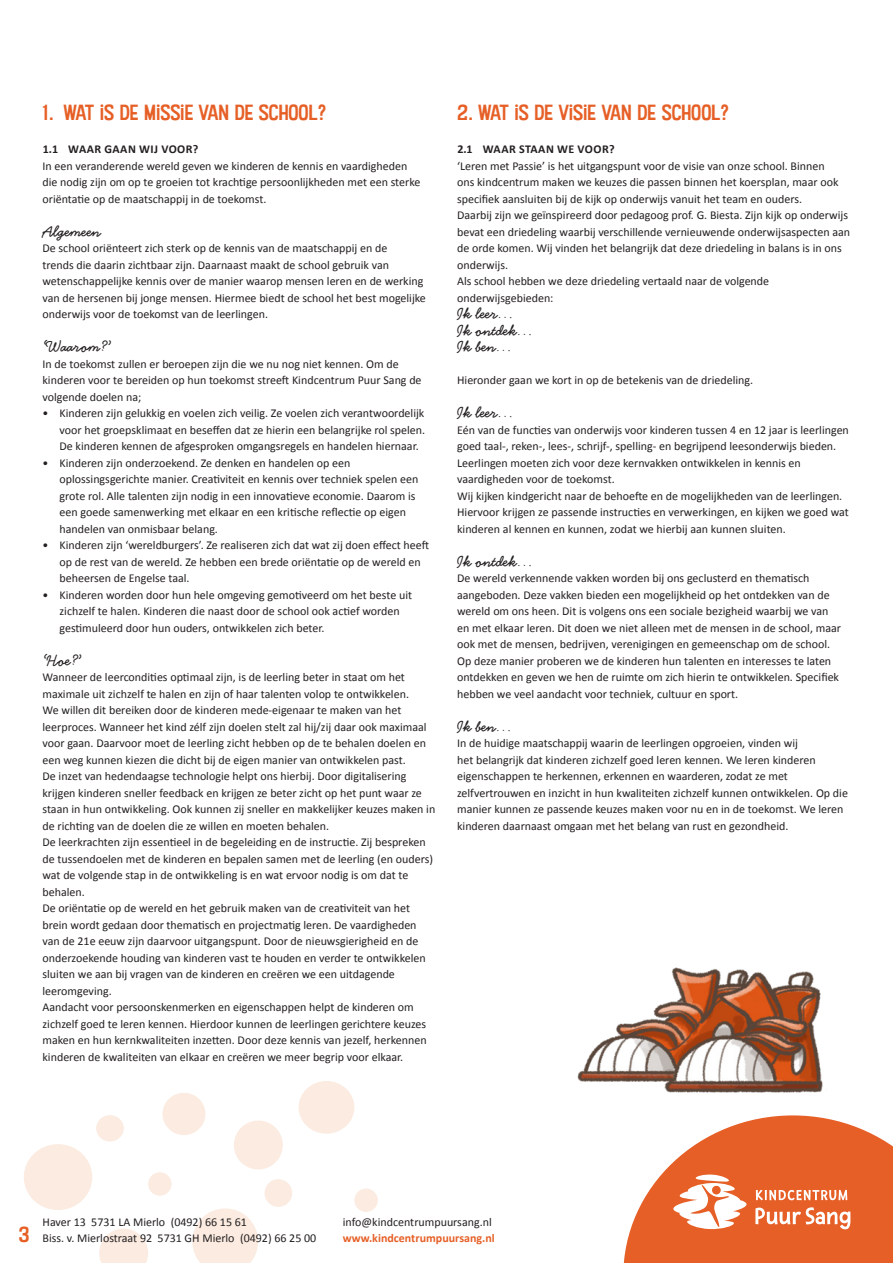
<style>
.page{position:relative;width:893px;height:1263px;background:#fff}
.page>*{position:absolute;margin:0;border:0;box-sizing:border-box;transform-origin:0 0}
.Paginacijfer{font:21px "Kon Tiki JF Aloha";color:#e65f26}
.Tussenkop_Handsome{font:700 16.5px "Handsome Pro";color:#231f20}
.Brood{font:12px/16.5px "Calibri";color:#231f20}
.t1{font:700 12px "Calibri";letter-spacing:.04em;color:#231f20}
.t2{font:700 12px "Calibri";color:#e65f26}
</style>
<div class="page">
<svg style="left:99px;top:1228px;width:49px;height:35px"></svg>
<div style="left:148px;top:1172px;width:24px;height:24px;background:#fbebe0;border-radius:50%"></div>
<div style="left:96px;top:1115px;width:28px;height:26px;background:#fbebe0;border-radius:50%"></div>
<div style="left:163px;top:1093px;width:42px;height:42px;background:#fbebe0;border-radius:50%"></div>
<div style="left:24px;top:1144px;width:68px;height:66px;background:#fbebe0;border-radius:50%"></div>
<div style="left:299px;top:1081px;width:55px;height:53px;background:#fbebe0;border-radius:50%"></div>
<div style="left:265px;top:1179px;width:27px;height:28px;background:#fbebe0;border-radius:50%"></div>
<svg style="left:192px;top:1208px;width:66px;height:55px"></svg>
<div style="left:234px;top:1120px;width:49px;height:49px;background:#fbebe0;border-radius:50%"></div>
<div style="left:354px;top:1188px;width:24px;height:24px;background:#fbebe0;border-radius:50%"></div>
<svg style="left:623px;top:1115px;width:270px;height:148px"></svg>
<img style="left:577px;top:967px;width:246px;height:126px">
<p class="Paginacijfer" style="left:43px;top:99px;width:286px">1. WAT IS DE MISSIE VAN DE SCHOOL?</p>
<p class="t1" style="left:43px;top:141px;width:157px">1.1 WAAR GAAN WIJ VOOR?</p>
<p class="Brood" style="left:43px;top:157px;width:379px">In een veranderende wereld geven we kinderen de kennis en vaardigheden die nodig zijn om op te groeien tot krachtige persoonlijkheden met een sterke oriëntatie op de maatschappij in de toekomst.</p>
<p class="Tussenkop_Handsome" style="left:43px;top:221px;width:60px">Algemeen</p>
<p class="Brood" style="left:43px;top:239px;width:385px">De school oriënteert zich sterk op de kennis van de maatschappij en de<br>trends die daarin zichtbaar zijn. Daarnaast maakt de school gebruik van wetenschappelijke kennis over de manier waarop mensen leren en de werking van de hersenen bij jonge mensen. Hiermee biedt de school het best mogelijke onderwijs voor de toekomst van de leerlingen.</p>
<p class="Tussenkop_Handsome" style="left:43px;top:337px;width:70px">‘Waarom?’</p>
<p class="Brood" style="left:43px;top:355px;width:381px">In de toekomst zullen er beroepen zijn die we nu nog niet kennen. Om de kinderen voor te bereiden op hun toekomst streeft Kindcentrum Puur Sang de volgende doelen na;</p>
<p class="Brood" style="left:60px;top:404px;width:367px;text-align:justify;text-indent:-17px">• Kinderen zijn gelukkig en voelen zich veilig. Ze voelen zich verantwoordelijk voor het groepsklimaat en beseffen dat ze hierin een belangrijke rol spelen.<br>De kinderen kennen de afgesproken omgangsregels en handelen hiernaar.</p>
<p class="Brood" style="left:60px;top:454px;width:360px;text-indent:-17px">• Kinderen zijn onderzoekend. Ze denken en handelen op een oplossingsgerichte manier. Creativiteit en kennis over techniek spelen een grote rol. Alle talenten zijn nodig in een innovatieve economie. Daarom is een goede samenwerking met elkaar en een kritische reflectie op eigen handelen van onmisbaar belang.</p>
<p class="Brood" style="left:60px;top:536px;width:371px;text-indent:-17px">• Kinderen zijn ‘wereldburgers’. Ze realiseren zich dat wat zij doen effect heeft op de rest van de wereld. Ze hebben een brede oriëntatie op de wereld en beheersen de Engelse taal.</p>
<p class="Brood" style="left:60px;top:586px;width:354px;text-indent:-17px">• Kinderen worden door hun hele omgeving gemotiveerd om het beste uit zichzelf te halen. Kinderen die naast door de school ook actief worden gestimuleerd door hun ouders, ontwikkelen zich beter.</p>
<p class="Tussenkop_Handsome" style="left:43px;top:650px;width:40px">‘Hoe?’</p>
<p class="Brood" style="left:43px;top:668px;width:386px">Wanneer de leercondities optimaal zijn, is de leerling beter in staat om het maximale uit zichzelf te halen en zijn of haar talenten volop te ontwikkelen.<br>We willen dit bereiken door de kinderen mede-eigenaar te maken van het leerproces. Wanneer het kind zélf zijn doelen stelt zal hij/zij daar ook maximaal voor gaan. Daarvoor moet de leerling zicht hebben op de te behalen doelen en een weg kunnen kiezen die dicht bij de eigen manier van ontwikkelen past.</p>
<p class="Brood" style="left:43px;top:767px;width:394px">De inzet van hedendaagse technologie helpt ons hierbij. Door digitalisering krijgen kinderen sneller feedback en krijgen ze beter zicht op het punt waar ze staan in hun ontwikkeling. Ook kunnen zij sneller en makkelijker keuzes maken in de richting van de doelen die ze willen en moeten behalen.</p>
<p class="Brood" style="left:43px;top:833px;width:392px">De leerkrachten zijn essentieel in de begeleiding en de instructie. Zij bespreken de tussendoelen met de kinderen en bepalen samen met de leerling (en ouders) wat de volgende stap in de ontwikkeling is en wat ervoor nodig is om dat te behalen.</p>
<p class="Brood" style="left:43px;top:899px;width:385px">De oriëntatie op de wereld en het gebruik maken van de creativiteit van het brein wordt gedaan door thematisch en projectmatig leren. De vaardigheden van de 21e eeuw zijn daarvoor uitgangspunt. Door de nieuwsgierigheid en de onderzoekende houding van kinderen vast te houden en verder te ontwikkelen sluiten we aan bij vragen van de kinderen en creëren we een uitdagende leeromgeving.</p>
<p class="Brood" style="left:43px;top:998px;width:386px">Aandacht voor persoonskenmerken en eigenschappen helpt de kinderen om zichzelf goed te leren kennen. Hierdoor kunnen de leerlingen gerichtere keuzes maken en hun kernkwaliteiten inzetten. Door deze kennis van jezelf, herkennen kinderen de kwaliteiten van elkaar en creëren we meer begrip voor elkaar.</p>
<p class="Paginacijfer" style="left:457px;top:99px;width:274px">2. WAT IS DE VISIE VAN DE SCHOOL?</p>
<p class="t1" style="left:457px;top:141px;width:159px">2.1 WAAR STAAN WE VOOR?</p>
<p class="Brood" style="left:457px;top:157px;width:383px">‘Leren met Passie’ is het uitgangspunt voor de visie van onze school. Binnen ons kindcentrum maken we keuzes die passen binnen het koersplan, maar ook specifiek aansluiten bij de kijk op onderwijs vanuit het team en ouders.</p>
<p class="Brood" style="left:457px;top:206px;width:395px">Daarbij zijn we geïnspireerd door pedagoog prof. G. Biesta. Zijn kijk op onderwijs bevat een driedeling waarbij verschillende vernieuwende onderwijsaspecten aan de orde komen. Wij vinden het belangrijk dat deze driedeling in balans is in ons onderwijs.</p>
<p class="Brood" style="left:457px;top:272px;width:314px">Als school hebben we deze driedeling vertaald naar de volgende onderwijsgebieden:</p>
<p class="Tussenkop_Handsome" style="left:457px;top:304px;width:58px">Ik leer…</p>
<p class="Tussenkop_Handsome" style="left:457px;top:320px;width:78px">Ik ontdek…</p>
<p class="Tussenkop_Handsome" style="left:457px;top:337px;width:57px">Ik ben…</p>
<p class="Brood" style="left:457px;top:371px;width:298px">Hieronder gaan we kort in op de betekenis van de driedeling.</p>
<p class="Tussenkop_Handsome" style="left:457px;top:403px;width:58px">Ik leer…</p>
<p class="Brood" style="left:457px;top:421px;width:393px">Eén van de functies van onderwijs voor kinderen tussen 4 en 12 jaar is leerlingen goed taal-, reken-, lees-, schrijf-, spelling- en begrijpend leesonderwijs bieden.<br>Leerlingen moeten zich voor deze kernvakken ontwikkelen in kennis en vaardigheden voor de toekomst.</p>
<p class="Brood" style="left:457px;top:487px;width:393px">Wij kijken kindgericht naar de behoefte en de mogelijkheden van de leerlingen.<br>Hiervoor krijgen ze passende instructies en verwerkingen, en kijken we goed wat kinderen al kennen en kunnen, zodat we hierbij aan kunnen sluiten.</p>
<p class="Tussenkop_Handsome" style="left:457px;top:551px;width:78px">Ik ontdek…</p>
<p class="Brood" style="left:457px;top:569px;width:385px">De wereld verkennende vakken worden bij ons geclusterd en thematisch aangeboden. Deze vakken bieden een mogelijkheid op het ontdekken van de wereld om ons heen. Dit is volgens ons een sociale bezigheid waarbij we van en met elkaar leren. Dit doen we niet alleen met de mensen in de school, maar ook met de mensen, bedrijven, verenigingen en gemeenschap om de school.<br>Op deze manier proberen we de kinderen hun talenten en interesses te laten ontdekken en geven we hen de ruimte om zich hierin te ontwikkelen. Specifiek hebben we veel aandacht voor techniek, cultuur en sport.</p>
<p class="Tussenkop_Handsome" style="left:457px;top:716px;width:57px">Ik ben…</p>
<p class="Brood" style="left:457px;top:734px;width:392px">In de huidige maatschappij waarin de leerlingen opgroeien, vinden wij<br>het belangrijk dat kinderen zichzelf goed leren kennen. We leren kinderen eigenschappen te herkennen, erkennen en waarderen, zodat ze met zelfvertrouwen en inzicht in hun kwaliteiten zichzelf kunnen ontwikkelen. Op die manier kunnen ze passende keuzes maken voor nu en in de toekomst. We leren kinderen daarnaast omgaan met het belang van rust en gezondheid.</p>
<p class="Paginacijfer" style="left:19px;top:1221px;width:12px">3</p>
<p class="Brood" style="left:43px;top:1213px;width:275px">Haver 13 5731 LA Mierlo (0492) 66 15 61<br>Biss. v. Mierlostraat 92 5731 GH Mierlo (0492) 66 25 00</p>
<p class="Brood" style="left:343px;top:1213px;width:150px">info@kindcentrumpuursang.nl</p>
<p class="t2" style="left:343px;top:1230px;width:153px">www.kindcentrumpuursang.nl</p>
</div>
